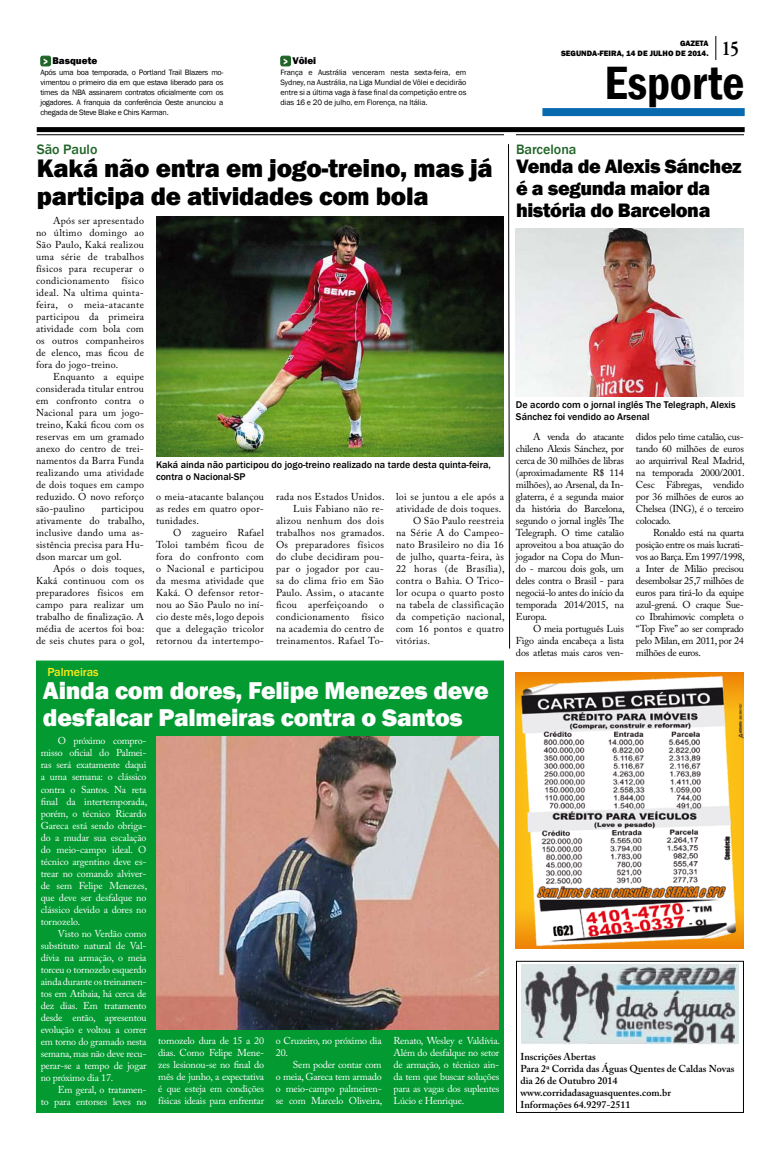
<style>
.page{position:relative;width:780px;height:1149px;background:#fff}
.page>*{position:absolute;margin:0;border:0;box-sizing:border-box;transform-origin:0 0}
.t1{font:600 condensed 48px "Franklin Gothic";color:#000}
.t2{font:800 26px/28px "Franklin Gothic";letter-spacing:-.01em;color:#000}
.t3{font:800 25px/27px "Franklin Gothic";letter-spacing:-.01em;color:#fff}
.t4{font:700 20.8px "Adobe Garamond Pro";color:#000;scale:.77 1}
.t5{font:800 20px/22px "Franklin Gothic";letter-spacing:-.02em;color:#000}
.t6{font:500 14px "Franklin Gothic";color:#1f6327}
.t7{font:500 12px "Franklin Gothic";letter-spacing:-.01em;color:#fcea1b}
.t8{font:10px/12px "Adobe Caslon Pro";letter-spacing:.025em;color:#000;text-align:justify}
.t9{font:10px/12px "Adobe Caslon Pro";letter-spacing:-.02em;color:#fff;text-align:justify}
.t10{font:500 10px/12px "Franklin Gothic";color:#000}
.t11{font:600 10px/12px "Adobe Caslon Pro";color:#000}
.t12{font:800 10px "Franklin Gothic";color:#000}
.t13{font:8px/10px "Franklin Gothic";letter-spacing:-.025em;color:#000;text-align:justify}
.t14{font:800 8px/10px "Franklin Gothic";color:#000;text-align:right}
.s1{font-family:"Arial";font-weight:900;color:#fff}
</style>
<div class="page">
<svg style="left:508px;top:144px;width:2px;height:505px"></svg>
<div style="left:41px;top:56px;width:10px;height:10px;background:#1f6327;border-radius:2px"></div>
<div style="left:40px;top:56px;width:11px;height:10px;border:1px solid #1f6327;border-radius:2px"></div>
<svg style="left:715px;top:36px;width:1px;height:24px"></svg>
<div style="left:542px;top:108px;width:202px;height:8px;background:#0769ae"></div>
<div style="left:281px;top:56px;width:9px;height:10px;background:#1f6327;border-radius:2px"></div>
<div style="left:280px;top:56px;width:11px;height:10px;border:1px solid #1f6327;border-radius:2px"></div>
<div style="left:37px;top:127px;width:707px;height:5px;background:#000"></div>
<hr style="left:37px;top:134px;width:707px;height:1px;background:#000">
<svg style="left:504px;top:134px;width:12px;height:1px"></svg>
<img style="left:521px;top:964px;width:217px;height:80px">
<div style="left:516px;top:960px;width:228px;height:152px;border:1px solid #000"></div>
<img style="left:516px;top:672px;width:228px;height:276px">
<img style="left:516px;top:228px;width:228px;height:168px">
<img style="left:156px;top:216px;width:348px;height:240px">
<div style="left:36px;top:660px;width:468px;height:452px;background:#029a31;border:1px solid #029a31"></div>
<img style="left:156px;top:736px;width:342px;height:292px">
<p class="t12" style="left:43px;top:55px;width:55px"><span class="s1">&gt;</span> Basquete</p>
<p class="t12" style="left:283px;top:55px;width:34px"><span class="s1">&gt;</span> Vôlei</p>
<p class="t13" style="left:40px;top:67px;width:185px">Após uma boa temporada, o Portland Trail Blazers mo&shy;vimentou o primeiro dia em que estava liberado para os times da NBA assinarem contratos oficialmente com os jogadores. A franquia da conferência Oeste anunciou a chegada de Steve Blake e Chirs Karman.</p>
<p class="t13" style="left:280px;top:67px;width:187px">França e Austrália venceram nesta sexta-feira, em Sydney, na Austrália, na Liga Mundial de Vôlei e decidirão entre si a última vaga à fase final da competição entre os dias 16 e 20 de julho, em Florença, na Itália.</p>
<p class="t14" style="left:561px;top:38px;width:149px">GAZETA<br>SEGUNDA-FEIRA, 14 DE JULHO DE 2014.</p>
<h3 class="t4" style="left:722px;top:36px;width:23px">15</h3>
<h1 class="t1" style="left:604px;top:50px;width:142px">Esporte</h1>
<h3 class="t6" style="left:37px;top:140px;width:62px">São Paulo</h3>
<h3 class="t6" style="left:516px;top:140px;width:62px">Barcelona</h3>
<h2 class="t2" style="left:37px;top:154px;width:457px">Kaká não entra em jogo-treino, mas já participa de atividades com bola</h2>
<p class="t8" style="left:36px;top:214px;width:109px;text-indent:17px">Após ser apresentado no último domingo ao São Paulo, Kaká realizou uma série de trabalhos físicos para recuperar o condicionamento físico ideal. Na ultima quinta&shy;feira, o meia-atacante participou da primeira atividade com bola com os outros companheiros de elenco, mas ficou de fora do jogo-treino.</p>
<p class="t8" style="left:36px;top:370px;width:109px;text-indent:17px">Enquanto a equipe considerada titular entrou em confronto contra o Nacional para um jogo&shy;treino, Kaká ficou com os reservas em um gramado anexo do centro de trei&shy;namentos da Barra Funda realizando uma atividade de dois toques em campo reduzido. O novo reforço são-paulino</p>
<p class="t8" style="left:36px;top:502px;width:110px;text-indent:65px">participou ativamente do trabalho, inclusive dando uma as&shy;sistência precisa para Hu&shy;dson marcar um gol.</p>
<p class="t8" style="left:36px;top:562px;width:110px;text-indent:17px">Após o dois toques, Kaká continuou com os preparadores físicos em campo para realizar um trabalho de finalização. A média de acertos foi boa: de seis chutes para o gol,</p>
<p class="t10" style="left:156px;top:459px;width:336px">Kaká ainda não participou do jogo-treino realizado na tarde desta quinta-feira, contra o Nacional-SP</p>
<p class="t8" style="left:156px;top:490px;width:109px">o meia-atacante balançou as redes em quatro opor&shy;tunidades.</p>
<p class="t8" style="left:156px;top:526px;width:109px;text-indent:17px">O zagueiro Rafael Toloi também ficou de fora do confronto com o Nacional e participou da mesma atividade que Kaká. O defensor retor&shy;nou ao São Paulo no iní&shy;cio deste mês, logo depois que a delegação tricolor retornou da intertempo-</p>
<p class="t8" style="left:276px;top:490px;width:110px;text-align:right">rada nos Estados Unidos.<br>Luis Fabiano não re&shy;alizou nenhum dos dois trabalhos nos gramados.<br>Os preparadores físicos do clube decidiram pou&shy;par o jogador por cau&shy;sa do clima frio em São<br>Paulo. Assim, o atacante ficou aperfeiçoando o condicionamento físico na academia do centro de treinamentos. Rafael To-</p>
<p class="t8" style="left:396px;top:490px;width:109px">loi se juntou a ele após a</p>
<p class="t8" style="left:396px;top:502px;width:107px">atividade de dois toques.</p>
<p class="t8" style="left:413px;top:514px;width:92px">O São Paulo reestreia</p>
<p class="t8" style="left:396px;top:526px;width:109px">na Série A do Campeo-</p>
<p class="t8" style="left:396px;top:538px;width:109px">nato Brasileiro no dia 16</p>
<p class="t8" style="left:396px;top:550px;width:109px">de julho, quarta-feira, às</p>
<p class="t8" style="left:396px;top:562px;width:110px">22 horas (de Brasília),</p>
<p class="t8" style="left:396px;top:574px;width:109px">contra o Bahia. O Trico-</p>
<p class="t8" style="left:396px;top:586px;width:109px">lor ocupa o quarto posto</p>
<p class="t8" style="left:396px;top:598px;width:109px">na tabela de classificação</p>
<p class="t8" style="left:396px;top:610px;width:110px">da competição nacional,</p>
<p class="t8" style="left:396px;top:622px;width:109px">com 16 pontos e quatro</p>
<p class="t8" style="left:396px;top:634px;width:36px">vitórias.</p>
<p class="t7" style="left:47px;top:664px;width:53px">Palmeiras</p>
<h3 class="t3" style="left:43px;top:676px;width:447px">Ainda com dores, Felipe Menezes deve desfalcar Palmeiras contra o Santos</h3>
<p class="t9" style="left:41px;top:734px;width:108px;text-indent:17px">O próximo compro&shy;misso oficial do Palmei&shy;ras será exatamente daqui a uma semana: o clássico contra o Santos. Na reta final da intertemporada, porém, o técnico Ricardo Gareca está sendo obriga&shy;do a mudar sua escalação do meio-campo ideal. O técnico argentino deve es&shy;trear no comando alviver&shy;de sem Felipe Menezes, que deve ser desfalque no clássico devido a dores no tornozelo.</p>
<p class="t9" style="left:41px;top:926px;width:107px;text-indent:17px">Visto no Verdão como substituto natural de Val&shy;dívia na armação, o meia torceu o tornozelo esquerdo ainda durante os treinamen&shy;tos em Atibaia, há cerca de dez dias. Em tratamento desde então, apresentou evolução e voltou a correr em torno do gramado nesta semana, mas não deve recu&shy;perar-se a tempo de jogar no próximo dia 17.</p>
<p class="t9" style="left:41px;top:1082px;width:107px;text-align:right">Em geral, o tratamen-<br>to para entorses leves no</p>
<p class="t9" style="left:158px;top:1034px;width:107px">tornozelo dura de 15 a 20 dias. Como Felipe Mene&shy;zes lesionou-se no final do mês de junho, a expectativa é que esteja em condições físicas ideais para enfrentar</p>
<p class="t9" style="left:276px;top:1034px;width:107px">o Cruzeiro, no próximo dia<br>20.</p>
<p class="t9" style="left:393px;top:1034px;width:108px">Renato, Wesley e Valdívia.<br>Além do desfalque no setor de armação, o técnico ain&shy;da tem que buscar soluções para as vagas dos suplentes Lúcio e Henrique.</p>
<p class="t9" style="left:276px;top:1058px;width:108px;text-indent:17px">Sem poder contar com o meia, Gareca tem armado o meio-campo palmeiren&shy;se com Marcelo Oliveira,</p>
<h3 class="t5" style="left:516px;top:155px;width:227px">Venda de Alexis Sánchez é a segunda maior da história do Barcelona</h3>
<p class="t10" style="left:516px;top:399px;width:221px">De acordo com o jornal inglês The Telegraph, Alexis<br>Sánchez foi vendido ao Arsenal</p>
<p class="t8" style="left:516px;top:430px;width:110px;text-indent:17px">A venda do atacante chileno Alexis Sánchez, por cerca de 30 milhões de libras (aproximadamente R$ 114 milhões), ao Arsenal, da In&shy;glaterra, é a segunda maior da história do Barcelona, segundo o jornal inglês The Telegraph. O time catalão aproveitou a boa atuação do jogador na Copa do Mun&shy;do - marcou dois gols, um deles contra o Brasil - para negociá-lo antes do início da temporada 2014/2015, na Europa.</p>
<p class="t8" style="left:516px;top:622px;width:109px;text-indent:17px">O meia português Luis Figo ainda encabeça a lista dos atletas mais caros ven-</p>
<p class="t8" style="left:636px;top:430px;width:110px">didos pelo time catalão, cus&shy;tando 60 milhões de euros ao arquirrival Real Madrid, na temporada 2000/2001.<br>Cesc Fábregas, vendido por 36 milhões de euros ao Chelsea (ING), é o terceiro colocado.</p>
<p class="t8" style="left:636px;top:526px;width:110px;text-indent:17px">Ronaldo está na quarta posição entre os mais lucrati&shy;vos ao Barça. Em 1997/1998, a Inter de Milão precisou desembolsar 25,7 milhões de euros para tirá-lo da equipe azul-grená. O craque Sue&shy;co Ibrahimovic completa o “Top Five” ao ser comprado pelo Milan, em 2011, por 24 milhões de euros.</p>
<p class="t11" style="left:520px;top:1049px;width:215px">Inscrições Abertas<br>Para 2ª Corrida das Águas Quentes de Caldas Novas dia 26 de Outubro 2014 www.corridadasaguasquentes.com.br<br>Informações 64.9297-2511</p>
</div>
